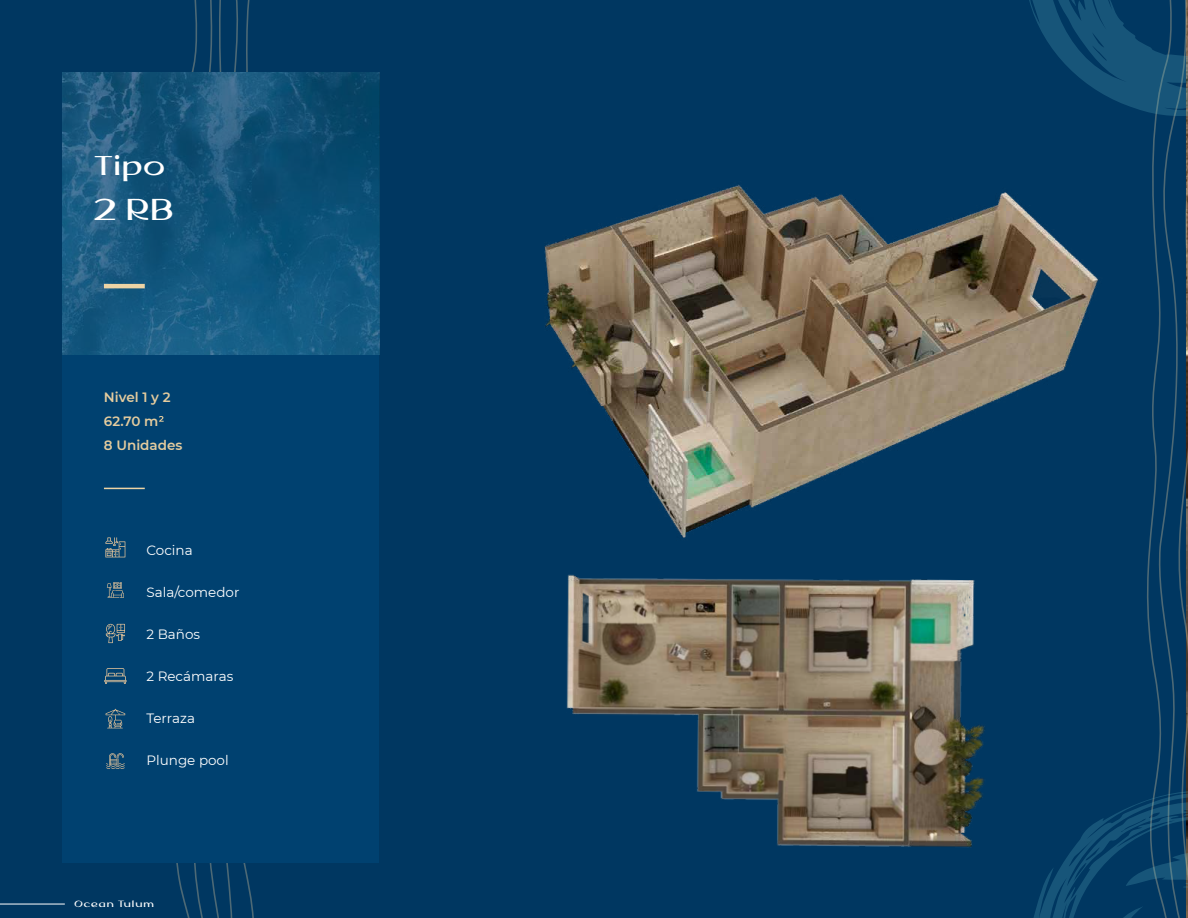
<style>
.page{position:relative;width:1188px;height:918px;background:#003761}
.page>*{position:absolute;margin:0;border:0;box-sizing:border-box;transform-origin:0 0}
.t1{font:30px "KAIVALYA";color:#fff}
.t2{font:27px "KAIVALYA";color:#fff}
.t3{font:13.5px "Montserrat";color:#fff}
.t4{font:600 13.5px/24px "Montserrat";color:#e5cc9e}
.t5{font:9px "KAIVALYA";letter-spacing:.1em;color:#fff}
</style>
<div class="page">
<div style="left:62px;top:73px;width:317px;height:790px;background:#004170"></div>
<hr style="left:0;top:904px;width:65px;height:1px;background:#fff">
<img style="left:62px;top:73px;width:317px;height:281px">
<hr style="left:104px;top:284px;width:41px;height:4px;background:#edd4a5">
<hr style="left:104px;top:488px;width:41px;height:1px;background:#edd4a5">
<svg style="left:159px;top:0;width:100px;height:918px"></svg>
<img style="left:544px;top:184px;width:481px;height:354px">
<img style="left:566px;top:574px;width:419px;height:274px">
<svg style="left:105px;top:537px;width:20px;height:20px"></svg>
<svg style="left:104px;top:668px;width:22px;height:16px"></svg>
<svg style="left:106px;top:753px;width:19px;height:16px"></svg>
<svg style="left:106px;top:624px;width:19px;height:19px"></svg>
<svg style="left:106px;top:709px;width:19px;height:19px"></svg>
<svg style="left:107px;top:582px;width:17px;height:16px"></svg>
<svg style="left:1025px;top:0;width:163px;height:918px"></svg>
<h2 class="t2" style="left:94px;top:149px;width:73px">Tipo</h2>
<h1 class="t1" style="left:94px;top:192px;width:81px">2 RB</h1>
<p class="t4" style="left:104px;top:384px;width:80px">Nivel 1 y 2<br>62.70 m<br>8 Unidades</p>
<p class="t3" style="left:146px;top:541px;width:48px">Cocina</p>
<p class="t3" style="left:146px;top:583px;width:94px">Sala/comedor</p>
<p class="t3" style="left:146px;top:625px;width:55px">2 Baños</p>
<p class="t3" style="left:146px;top:667px;width:88px">2 Recámaras</p>
<p class="t3" style="left:146px;top:709px;width:50px">Terraza</p>
<p class="t3" style="left:146px;top:751px;width:84px">Plunge pool</p>
<p class="t5" style="left:74px;top:898px;width:81px">Ocean Tulum</p>
</div>
